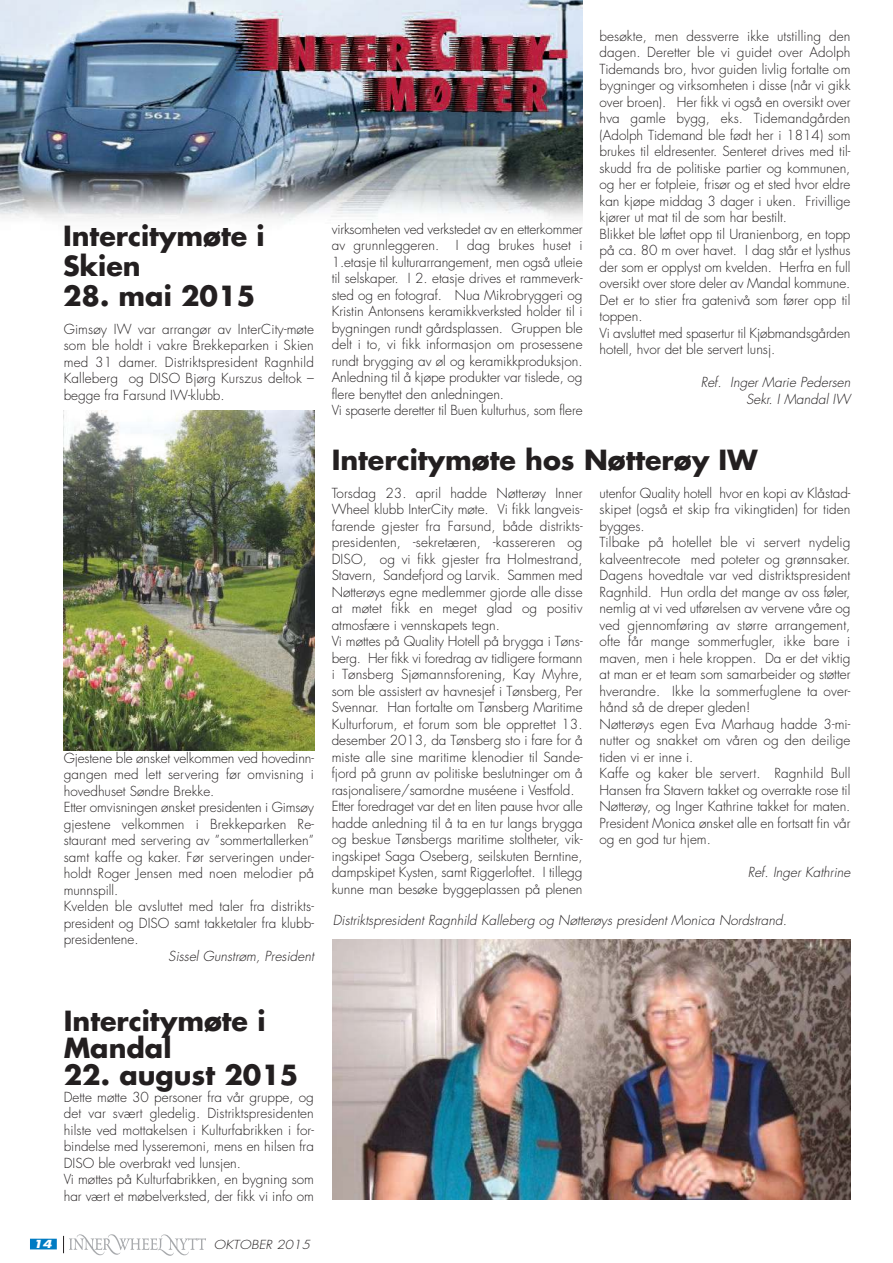
<style>
.page{position:relative;width:893px;height:1263px;background:#fff}
.page>*{position:absolute;margin:0;border:0;box-sizing:border-box;transform-origin:0 0}
.t1{font:700 27px/27px "Futura";color:#231f20}
.t2{font:300 13.5px/16.5px "Futura";color:#231f20}
.t3{font:italic 300 13.5px/16.5px "Futura";letter-spacing:.005em;color:#231f20;text-align:right}
.t4{font:italic 300 12.15px "Futura";letter-spacing:.005em;color:#231f20;scale:1.11 1}
.t5{font:italic 700 10.8px "Futura";color:#fff;scale:1.25 1}
</style>
<div class="page">
<div style="left:30px;top:1239px;width:27px;height:10px;background:#007bc3"></div>
<svg style="left:63px;top:1234px;width:143px;height:22px"></svg>
<img style="left:0;top:0;width:583px;height:221px">
<img style="left:64px;top:411px;width:251px;height:340px">
<img style="left:332px;top:940px;width:518px;height:259px">
<h1 class="t1" style="left:63px;top:220px;width:203px;line-height:30px">Intercitymøte i<br>Skien</h1>
<h1 class="t1" style="left:63px;top:282px;width:194px">28. mai 2015</h1>
<p class="t2" style="left:64px;top:321px;width:252px;text-align:justify">Gimsøy IW var arrangør av InterCity-møte som ble holdt i vakre Brekkeparken i Skien med 31 damer. Distriktspresident Ragnhild Kalleberg og DISO Bjørg Kurszus deltok – begge fra Farsund IW-klubb.</p>
<p class="t2" style="left:64px;top:750px;width:252px">Gjestene ble ønsket velkommen ved hovedinn&shy;gangen med lett servering før omvisning i hovedhuset Søndre Brekke.<br>Etter omvisningen ønsket presidenten i Gimsøy gjestene velkommen i Brekkeparken Re&shy;staurant med servering av ”sommertallerken” samt kaffe og kaker. Før serveringen under&shy;holdt Roger Jensen med noen melodier på munnspill.<br>Kvelden ble avsluttet med taler fra distrikts&shy;president og DISO samt takketaler fra klubb&shy;presidentene.</p>
<p class="t3" style="left:168px;top:948px;width:147px">Sissel Gunstrøm, President</p>
<p class="t2" style="left:332px;top:221px;width:252px">virksomheten ved verkstedet av en etterkommer av grunnleggeren. I dag brukes huset i 1.etasje til kulturarrangement, men også utleie til selskaper. I 2. etasje drives et rammeverk&shy;sted og en fotograf. Nua Mikrobryggeri og Kristin Antonsens keramikkverksted holder til i bygningen rundt gårdsplassen. Gruppen ble delt i to, vi fikk informasjon om prosessene rundt brygging av øl og keramikkproduksjon.<br>Anledning til å kjøpe produkter var tislede, og flere benyttet den anledningen.<br>Vi spaserte deretter til Buen kulturhus, som flere</p>
<p class="t2" style="left:600px;top:28px;width:252px">besøkte, men dessverre ikke utstilling den dagen. Deretter ble vi guidet over Adolph Tidemands bro, hvor guiden livlig fortalte om bygninger og virksomheten i disse (når vi gikk over broen). Her fikk vi også en oversikt over hva gamle bygg, eks. Tidemandgården (Adolph Tidemand ble født her i 1814) som brukes til eldresenter. Senteret drives med til&shy;skudd fra de politiske partier og kommunen, og her er fotpleie, frisør og et sted hvor eldre kan kjøpe middag 3 dager i uken. Frivillige kjører ut mat til de som har bestilt.<br>Blikket ble løftet opp til Uranienborg, en topp på ca. 80 m over havet. I dag står et lysthus der som er opplyst om kvelden. Herfra en full oversikt over store deler av Mandal kommune.<br>Det er to stier fra gatenivå som fører opp til toppen.<br>Vi avsluttet med spasertur til Kjøbmandsgården hotell, hvor det ble servert lunsj.</p>
<p class="t3" style="left:701px;top:374px;width:151px">Ref. Inger Marie Pedersen<br>Sekr. I Mandal IW</p>
<h1 class="t1" style="left:332px;top:447px;width:427px">Intercitymøte hos Nøtterøy IW</h1>
<p class="t2" style="left:332px;top:485px;width:252px">Torsdag 23. april hadde Nøtterøy Inner Wheel klubb InterCity møte. Vi fikk langveis&shy;farende gjester fra Farsund, både distrikts&shy;presidenten, -sekretæren, -kassereren og DISO, og vi fikk gjester fra Holmestrand, Stavern, Sandefjord og Larvik. Sammen med Nøtterøys egne medlemmer gjorde alle disse at møtet fikk en meget glad og positiv atmosfære i vennskapets tegn.<br>Vi møttes på Quality Hotell på brygga i Tøns&shy;berg. Her fikk vi foredrag av tidligere formann i Tønsberg Sjømannsforening, Kay Myhre, som ble assistert av havnesjef i Tønsberg, Per Svennar. Han fortalte om Tønsberg Maritime Kulturforum, et forum som ble opprettet 13. desember 2013, da Tønsberg sto i fare for å miste alle sine maritime klenodier til Sande&shy;fjord på grunn av politiske beslutninger om å rasjonalisere/samordne muséene i Vestfold.<br>Etter foredraget var det en liten pause hvor alle hadde anledning til å ta en tur langs brygga og beskue Tønsbergs maritime stoltheter, vik&shy;ingskipet Saga Oseberg, seilskuten Berntine, dampskipet Kysten, samt Riggerloftet. I tillegg kunne man besøke byggeplassen på plenen</p>
<p class="t2" style="left:600px;top:485px;width:252px">utenfor Quality hotell hvor en kopi av Klåstad&shy;skipet (også et skip fra vikingtiden) for tiden bygges.<br>Tilbake på hotellet ble vi servert nydelig kalveentrecote med poteter og grønnsaker.<br>Dagens hovedtale var ved distriktspresident Ragnhild. Hun ordla det mange av oss føler, nemlig at vi ved utførelsen av vervene våre og ved gjennomføring av større arrangement, ofte får mange sommerfugler, ikke bare i maven, men i hele kroppen. Da er det viktig at man er et team som samarbeider og støtter hverandre. Ikke la sommerfuglene ta over&shy;hånd så de dreper gleden!<br>Nøtterøys egen Eva Marhaug hadde 3-mi&shy;nutter og snakket om våren og den deilige tiden vi er inne i.<br>Kaffe og kaker ble servert. Ragnhild Bull Hansen fra Stavern takket og overrakte rose til Nøtterøy, og Inger Kathrine takket for maten.<br>President Monica ønsket alle en fortsatt fin vår og en god tur hjem.</p>
<p class="t3" style="left:748px;top:864px;width:104px">Ref. Inger Kathrine</p>
<p class="t3" style="left:333px;top:912px;width:456px">Distriktspresident Ragnhild Kalleberg og Nøtterøys president Monica Nordstrand.</p>
<h1 class="t1" style="left:64px;top:1007px;width:203px">Intercitymøte i<br>Mandal</h1>
<h1 class="t1" style="left:64px;top:1061px;width:236px">22. august 2015</h1>
<p class="t2" style="left:64px;top:1089px;width:252px">Dette møtte 30 personer fra vår gruppe, og det var svært gledelig. Distriktspresidenten hilste ved mottakelsen i Kulturfabrikken i for&shy;bindelse med lysseremoni, mens en hilsen fra DISO ble overbrakt ved lunsjen.<br>Vi møttes på Kulturfabrikken, en bygning som har vært et møbelverksted, der fikk vi info om</p>
<p class="t5" style="left:33px;top:1238px;width:16px">14</p>
<p class="t4" style="left:214px;top:1237px;width:88px">OKTOBER 2015</p>
</div>
